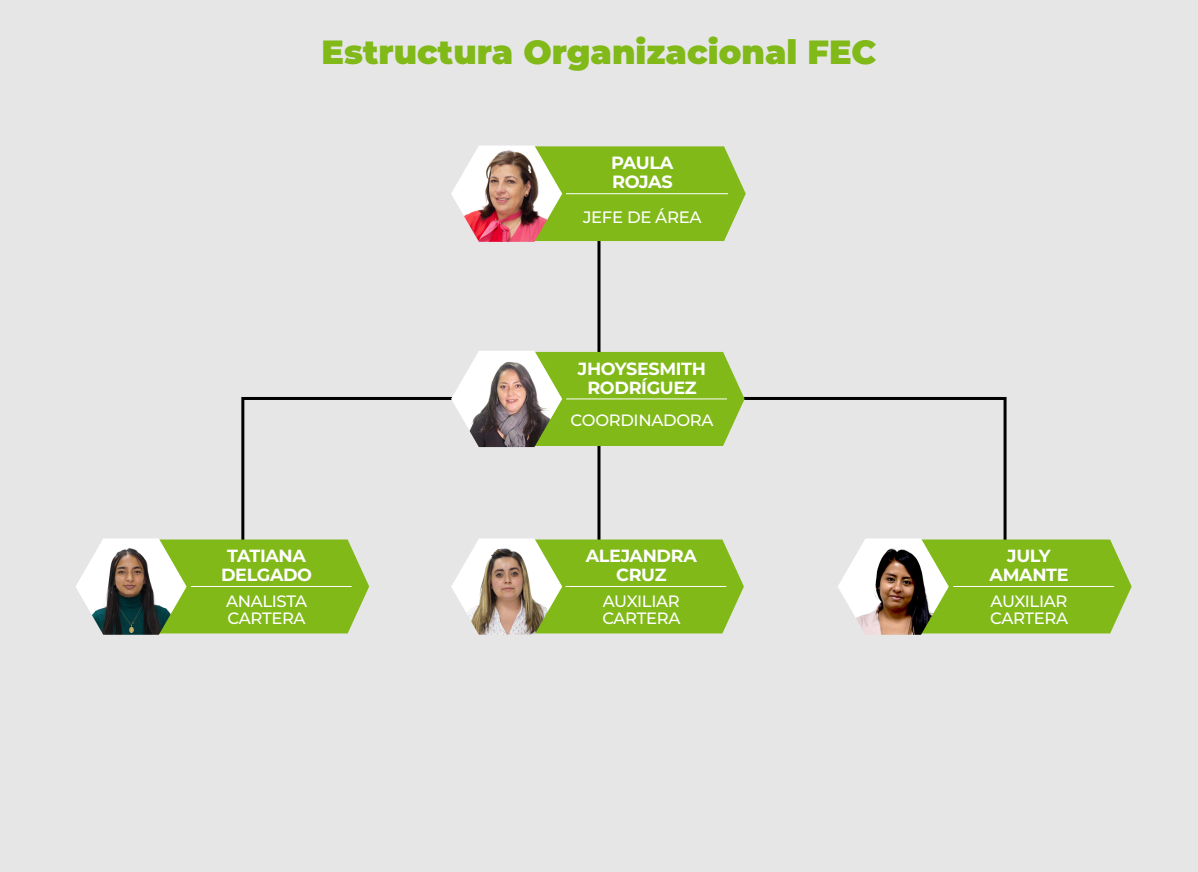
<style>
.page{position:relative;width:1198px;height:872px;background:#fff}
.page>*{position:absolute;margin:0;border:0;box-sizing:border-box;transform-origin:0 0}
.t1{font:900 33.5px "Montserrat";color:#80b918}
.t2{font:700 17.75px/18.9px "Montserrat";letter-spacing:-.03em;color:#fff}
.t3{font:700 17.6px/18.8px "Montserrat";letter-spacing:-.02em;color:#fff;text-align:center}
.t4{font:500 16.55px "Montserrat";letter-spacing:-.02em;color:#fff}
.t5{font:500 16.4px/16.4px "Montserrat";letter-spacing:-.02em;color:#fff}
</style>
<div class="page">
<div style="left:0;top:0;width:1198px;height:871px;background:#e6e6e6"></div>
<hr style="left:597px;top:188px;width:3px;height:393px;background:#000">
<svg style="left:711px;top:397px;width:296px;height:142px"></svg>
<svg style="left:241px;top:397px;width:293px;height:190px"></svg>
<svg style="left:562px;top:146px;width:184px;height:95px;background:#86bb25"></svg>
<hr style="left:566px;top:193px;width:162px;height:1px;background:#fff">
<div style="left:562px;top:352px;width:182px;height:93px;background:#80b918"></div>
<hr style="left:566px;top:398px;width:161px;height:1px;background:#fff">
<svg style="left:187px;top:539px;width:182px;height:94px;background:#86bb25"></svg>
<hr style="left:191px;top:586px;width:161px;height:1px;background:#fff">
<div style="left:949px;top:539px;width:182px;height:94px;background:#80b918"></div>
<hr style="left:953px;top:586px;width:161px;height:1px;background:#fff">
<svg style="left:562px;top:539px;width:182px;height:94px;background:#86bb25"></svg>
<hr style="left:565px;top:586px;width:161px;height:1px;background:#fff">
<img style="left:451px;top:351px;width:111px;height:96px">
<img style="left:451px;top:538px;width:111px;height:96px">
<img style="left:837px;top:538px;width:112px;height:96px">
<img style="left:76px;top:538px;width:111px;height:96px">
<img style="left:451px;top:145px;width:111px;height:97px">
<h1 class="t1" style="left:321px;top:26px;width:556px">Estructura Organizacional FEC</h1>
<p class="t2" style="left:611px;top:153px;width:64px">PAULA<br>ROJAS</p>
<p class="t4" style="left:583px;top:205px;width:120px">JEFE DE ÁREA</p>
<p class="t3" style="left:221px;top:545px;width:93px">TATIANA<br>DELGADO</p>
<p class="t5" style="left:226px;top:592px;width:83px">ANALISTA<br>CARTERA</p>
<p class="t3" style="left:578px;top:358px;width:130px">JHOYSESMITH<br>RODRÍGUEZ</p>
<p class="t5" style="left:570px;top:411px;width:144px">COORDINADORA</p>
<p class="t3" style="left:591px;top:358px;width:103px">LAURA<br>LANDEROS</p>
<p class="t5" style="left:585px;top:405px;width:113px;text-align:center">PROMOTORA<br>SERVICIOS</p>
<p class="t3" style="left:586px;top:545px;width:113px">ALEJANDRA<br>CRUZ</p>
<p class="t5" style="left:602px;top:592px;width:80px">AUXILIAR<br>CARTERA</p>
<p class="t3" style="left:989px;top:545px;width:80px">JULY<br>AMANTE</p>
<p class="t5" style="left:990px;top:592px;width:80px">AUXILIAR<br>CARTERA</p>
</div>
